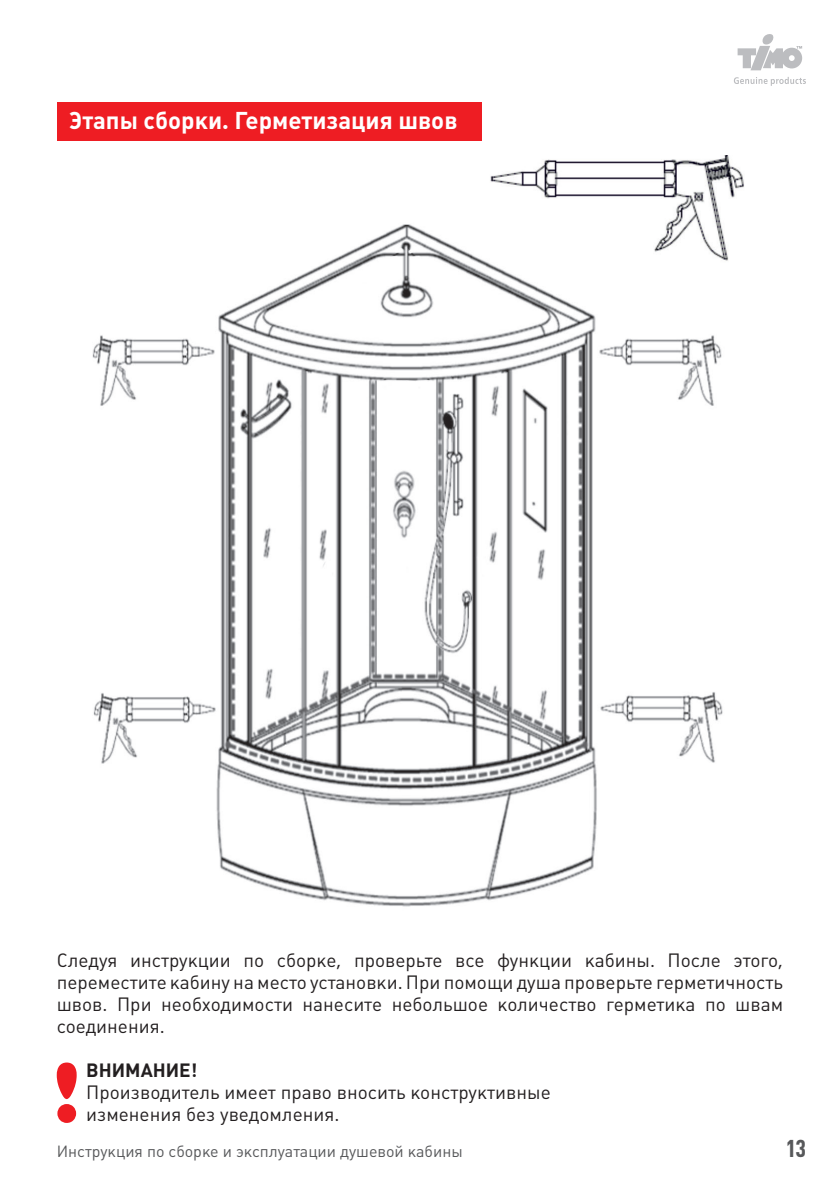
<style>
.page{position:relative;width:840px;height:1191px;background:#fff}
.page>*{position:absolute;margin:0;border:0;box-sizing:border-box;transform-origin:0 0}
.t1{font:700 24px "Plumb";color:#fff}
.t2{font:700 24px "Plumb Condensed";color:#57585a}
.t3{font:19px/22px "Plumb";color:#231f20;text-align:justify}
.t4{font:700 19px "Plumb";color:#231f20}
.t5{font:16px "Plumb";color:#57585a}
</style>
<div class="page">
<svg style="left:737px;top:34px;width:64px;height:36px"></svg>
<svg style="left:734px;top:77px;width:71px;height:8px"></svg>
<div style="left:57px;top:102px;width:424px;height:39px;background:#ee1d23"></div>
<img style="left:92px;top:155px;width:652px;height:752px">
<svg style="left:57px;top:1062px;width:20px;height:61px"></svg>
<p class="t1" style="left:69px;top:107px;width:390px">Этапы сборки. Герметизация швов</p>
<p class="t3" style="left:57px;top:949px;width:727px">Следуя инструкции по сборке, проверьте все функции кабины. После этого, переместите кабину на место установки. При помощи душа проверьте герметичность швов. При необходимости нанесите небольшое количество герметика по швам соединения.</p>
<p class="t4" style="left:86px;top:1059px;width:112px">ВНИМАНИЕ!</p>
<p class="t3" style="left:86px;top:1081px;width:466px">Производитель имеет право вносить конструктивные</p>
<p class="t3" style="left:86px;top:1103px;width:254px">изменения без уведомления.</p>
<p class="t5" style="left:57px;top:1142px;width:407px">Инструкция по сборке и эксплуатации душевой кабины</p>
<p class="t2" style="left:785px;top:1135px;width:21px">13</p>
</div>
